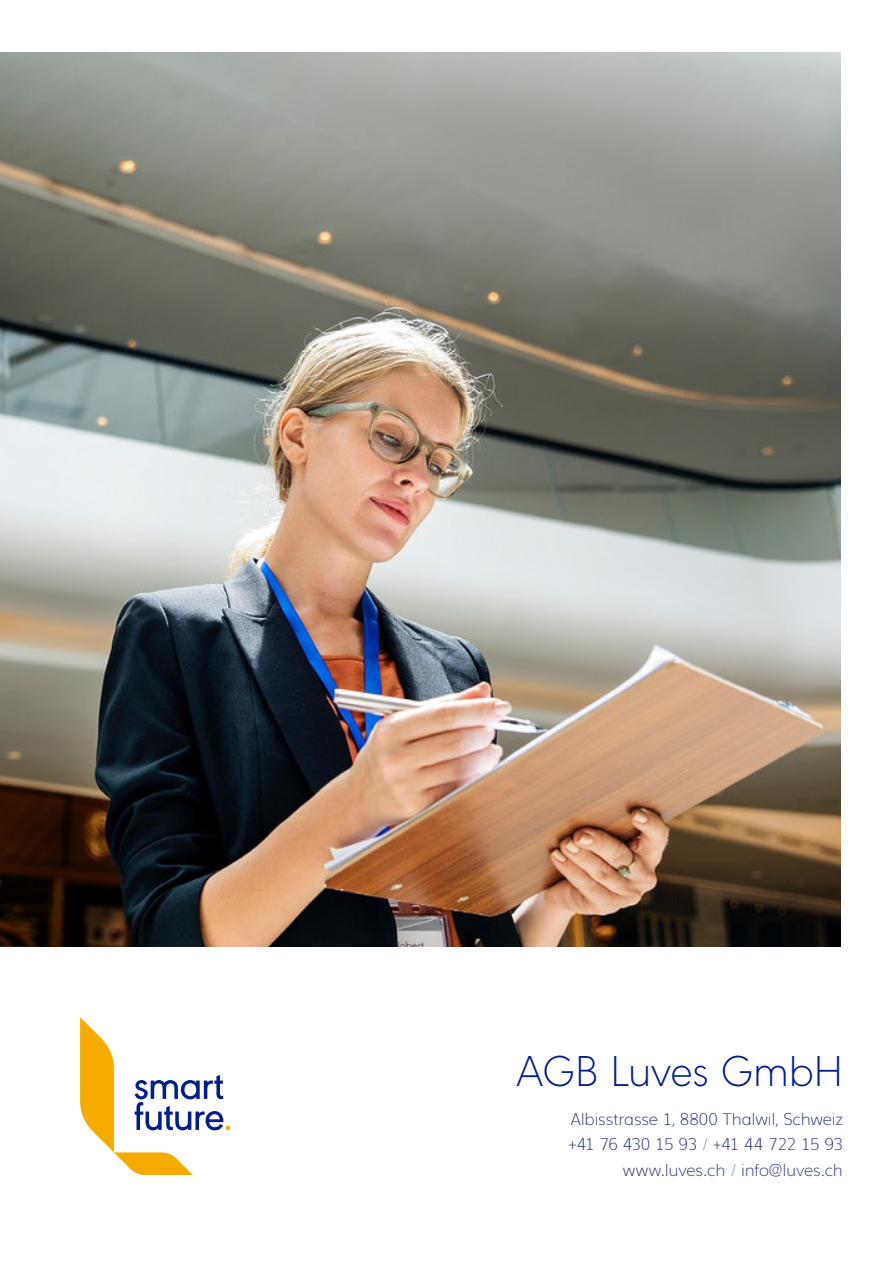
<style>
.page{position:relative;width:893px;height:1263px;background:#fff}
.page>*{position:absolute;margin:0;border:0;box-sizing:border-box;transform-origin:0 0}
.t1{font:200 45px "URW Geometric";color:#001f87}
.t2{font:200 16.5px "Muli";letter-spacing:-.01em;color:#27327c}
.t3{font:200 16.5px "Muli";letter-spacing:-.035em;color:#27327c}
.s1{color:#6678b6}
</style>
<div class="page">
<img style="left:0;top:53px;width:840px;height:894px">
<svg style="left:80px;top:1017px;width:150px;height:158px"></svg>
<p class="t1" style="left:516px;top:1038px;width:329px">AGB Luves GmbH</p>
<h1 class="t2" style="left:570px;top:1106px;width:274px">Albisstrasse 1, 8800 Thalwil, Schweiz</h1>
<h1 class="t3" style="left:568px;top:1131px;width:277px">+41 76 430 15 93 <span class="s1">/</span> +41 44 722 15 93</h1>
<h1 class="t2" style="left:623px;top:1157px;width:222px">www.luves.ch <span class="s1">/</span> info@luves.ch</h1>
</div>
